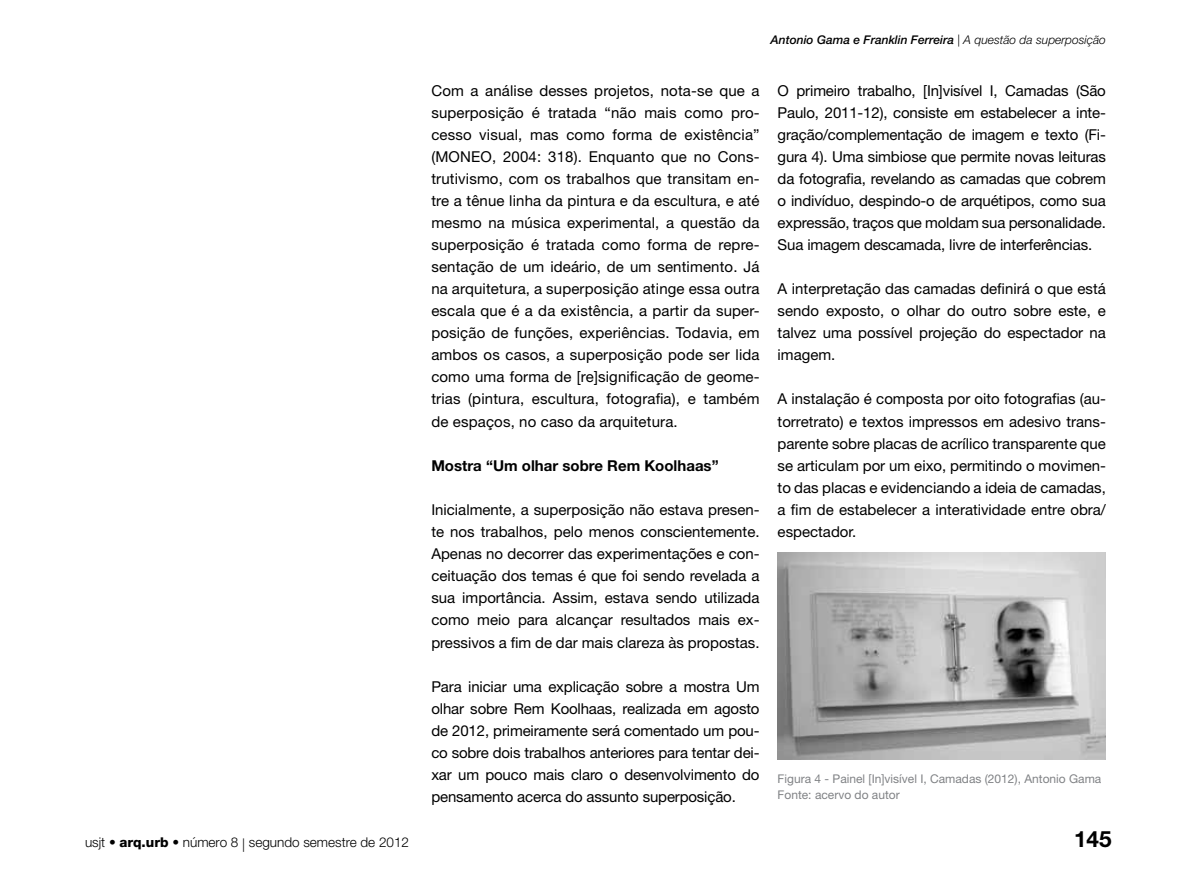
<style>
.page{position:relative;width:1191px;height:893px;background:#fff}
.page>*{position:absolute;margin:0;border:0;box-sizing:border-box;transform-origin:0 0}
.t1{font:700 22.5px "Helvetica Neue LT Std";color:#000}
.t2{font:15px/22px "Helvetica Neue LT Std";color:#000;text-align:justify}
.t3{font:700 15px "Helvetica Neue LT Std";color:#000}
.t4{font:300 13.5px "Helvetica Neue LT Std";color:#000}
.t5{font:12px/16.5px "Helvetica Neue LT Std";color:#808285}
.t6{font:italic 500 12px "Helvetica Neue LT Std";color:#000}
.s1{font-weight:300}
.s2{font-weight:800}
</style>
<div class="page">
<img style="left:777px;top:553px;width:329px;height:207px">
<p class="t6" style="left:770px;top:33px;width:337px">Antonio Gama e Franklin Ferreira <span class="s1">| A questão da superposição</span></p>
<p class="t2" style="left:431px;top:79px;width:330px">Com a análise desses projetos, nota-se que a superposição é tratada “não mais como pro&shy;cesso visual, mas como forma de existência” (MONEO, 2004: 318). Enquanto que no Cons&shy;trutivismo, com os trabalhos que transitam en&shy;tre a tênue linha da pintura e da escultura, e até mesmo na música experimental, a questão da superposição é tratada como forma de repre&shy;sentação de um ideário, de um sentimento. Já na arquitetura, a superposição atinge essa outra escala que é a da existência, a partir da super&shy;posição de funções, experiências. Todavia, em ambos os casos, a superposição pode ser lida como uma forma de [re]significação de geome&shy;trias (pintura, escultura, fotografia), e também de espaços, no caso da arquitetura.</p>
<p class="t3" style="left:431px;top:456px;width:289px">Mostra “Um olhar sobre Rem Koolhaas”</p>
<p class="t2" style="left:431px;top:499px;width:330px">Inicialmente, a superposição não estava presen&shy;te nos trabalhos, pelo menos conscientemente.<br>Apenas no decorrer das experimentações e con&shy;ceituação dos temas é que foi sendo revelada a sua importância. Assim, estava sendo utilizada como meio para alcançar resultados mais ex&shy;pressivos a fim de dar mais clareza às propostas.</p>
<p class="t2" style="left:431px;top:675px;width:330px">Para iniciar uma explicação sobre a mostra Um olhar sobre Rem Koolhaas, realizada em agosto de 2012, primeiramente será comentado um pou&shy;co sobre dois trabalhos anteriores para tentar dei&shy;xar um pouco mais claro o desenvolvimento do pensamento acerca do assunto superposição.</p>
<p class="t2" style="left:777px;top:79px;width:330px">O primeiro trabalho, [In]visível I, Camadas (São Paulo, 2011-12), consiste em estabelecer a inte&shy;gração/complementação de imagem e texto (Fi&shy;gura 4). Uma simbiose que permite novas leituras da fotografia, revelando as camadas que cobrem o indivíduo, despindo-o de arquétipos, como sua expressão, traços que moldam sua personalidade.<br>Sua imagem descamada, livre de interferências.</p>
<p class="t2" style="left:777px;top:278px;width:330px">A interpretação das camadas definirá o que está sendo exposto, o olhar do outro sobre este, e talvez uma possível projeção do espectador na imagem.</p>
<p class="t2" style="left:777px;top:388px;width:330px">A instalação é composta por oito fotografias (au&shy;torretrato) e textos impressos em adesivo trans&shy;parente sobre placas de acrílico transparente que se articulam por um eixo, permitindo o movimen&shy;to das placas e evidenciando a ideia de camadas, a fim de estabelecer a interatividade entre obra/ espectador.</p>
<p class="t5" style="left:777px;top:770px;width:325px">Figura 4 - Painel [In]visível I, Camadas (2012), Antonio Gama<br>Fonte: acervo do autor</p>
<p class="t4" style="left:85px;top:834px;width:325px">usjt • <span class="s2">arq.urb</span> • número 8 | segundo semestre de 2012</p>
<h1 class="t1" style="left:1074px;top:825px;width:39px">145</h1>
</div>
